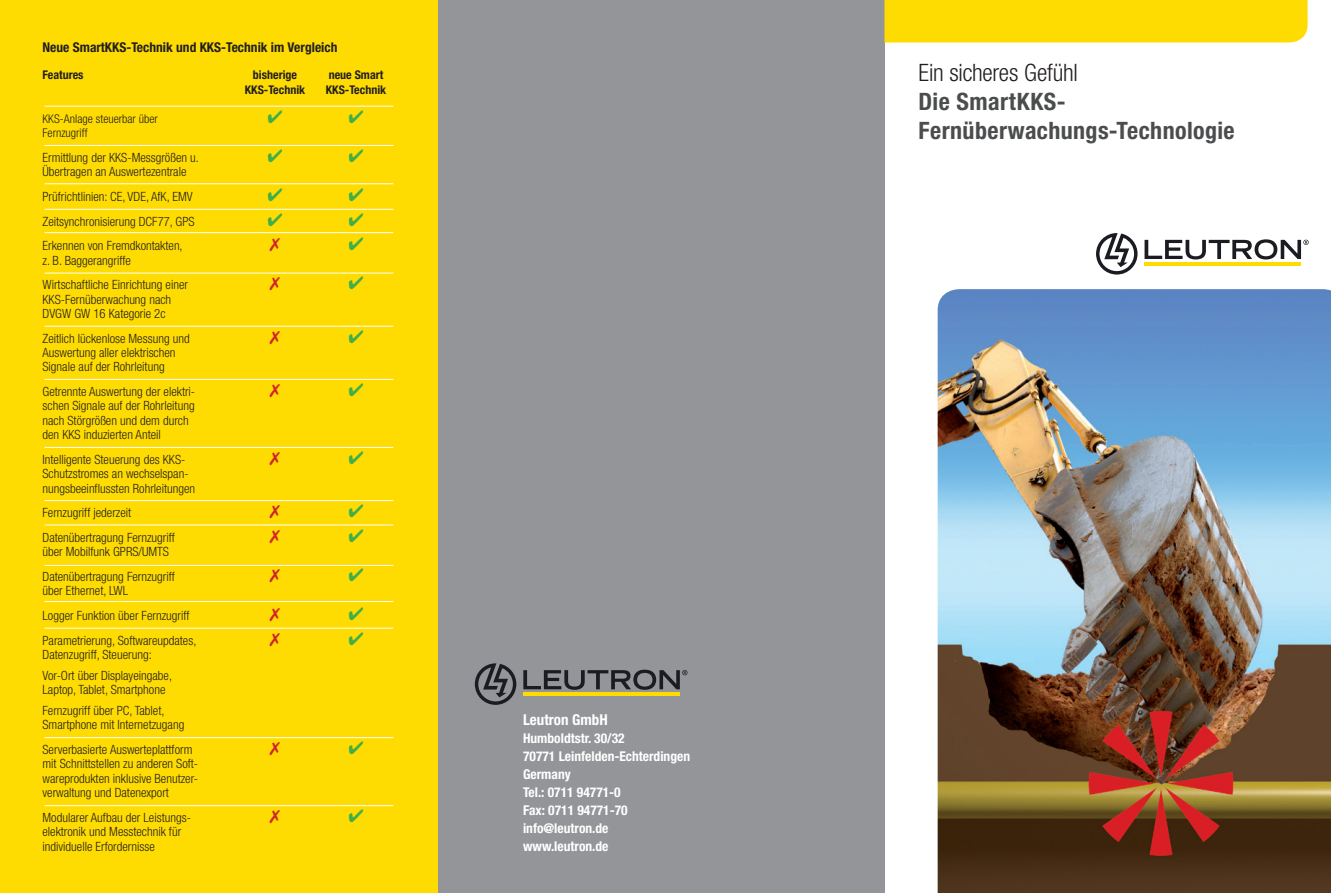
<style>
.page{position:relative;width:1331px;height:893px;background:#fff}
.page>*{position:absolute;margin:0;border:0;box-sizing:border-box;transform-origin:0 0}
.t1{font:700 condensed 24px/28.8px "Helvetica Neue LT Std";letter-spacing:.015em;color:#4b4c4d}
.t2{font:300 condensed 24px "Helvetica Neue LT Std";letter-spacing:-.01em;color:#231f20}
.t3{font:700 condensed 15px "Helvetica Neue LT Std";color:#fff}
.t4{font:700 condensed 13.5px/18px "Helvetica Neue LT Std";color:#fff}
.t5{font:700 condensed 13.5px "Helvetica Neue LT Std";color:#231f20}
.t6{font:300 condensed 12.75px/14.4px "Helvetica Neue LT Std";color:#231f20}
.t7{font:700 condensed 12px "Helvetica Neue LT Std";color:#231f20}
.t8{font:300 condensed 12px "Helvetica Neue LT Std";color:#231f20}
</style>
<div class="page">
<svg style="left:1096px;top:233px;width:213px;height:42px"></svg>
<hr style="left:1144px;top:262px;width:157px;height:4px;background:#ffdc01">
<div style="left:438px;top:0;width:446px;height:893px;background:#939598"></div>
<img style="left:938px;top:289px;width:393px;height:604px">
<div style="left:0;top:0;width:438px;height:893px;background:#ffdc01"></div>
<hr style="left:45px;top:106px;width:348px;height:1px;background:#fff">
<hr style="left:45px;top:145px;width:348px;height:1px;background:#fff">
<hr style="left:45px;top:183px;width:348px;height:1px;background:#fff">
<hr style="left:45px;top:209px;width:348px;height:1px;background:#fff">
<hr style="left:45px;top:232px;width:348px;height:1px;background:#fff">
<hr style="left:45px;top:273px;width:348px;height:1px;background:#fff">
<hr style="left:45px;top:326px;width:348px;height:1px;background:#fff">
<hr style="left:45px;top:379px;width:348px;height:1px;background:#fff">
<hr style="left:45px;top:447px;width:348px;height:1px;background:#fff">
<hr style="left:45px;top:500px;width:348px;height:1px;background:#fff">
<hr style="left:45px;top:525px;width:348px;height:1px;background:#fff">
<hr style="left:45px;top:565px;width:348px;height:1px;background:#fff">
<hr style="left:45px;top:601px;width:348px;height:1px;background:#fff">
<hr style="left:45px;top:628px;width:348px;height:1px;background:#fff">
<hr style="left:45px;top:737px;width:348px;height:1px;background:#fff">
<hr style="left:45px;top:805px;width:348px;height:1px;background:#fff">
<div style="left:884px;top:0;width:423px;height:43px;background:#ffdc01"></div>
<svg style="left:475px;top:663px;width:212px;height:42px"></svg>
<hr style="left:523px;top:693px;width:157px;height:3px;background:#ffdc01">
<p class="t5" style="left:43px;top:39px;width:297px">Neue SmartKKS-Technik und KKS-Technik im Vergleich</p>
<p class="t7" style="left:43px;top:68px;width:43px">Features</p>
<p class="t7" style="left:253px;top:68px;width:46px">bisherige</p>
<p class="t7" style="left:329px;top:68px;width:56px">neue Smart</p>
<p class="t7" style="left:245px;top:82px;width:62px">KKS-Technik</p>
<p class="t7" style="left:326px;top:82px;width:62px">KKS-Technik</p>
<p class="t8" style="left:43px;top:112px;width:117px">KKS-Anlage steuerbar über</p>
<p class="t8" style="left:43px;top:126px;width:47px">Fernzugriff</p>
<p class="t6" style="left:43px;top:150px;width:158px">Ermittlung der KKS-Messgrößen u.</p>
<p class="t6" style="left:43px;top:159px;width:152px;line-height:24.6px">Übertragen an Auswertezentrale<br>Prüfrichtlinien: CE, VDE, AfK, EMV</p>
<p class="t6" style="left:43px;top:214px;width:154px">Zeitsynchronisierung DCF77, GPS</p>
<p class="t6" style="left:43px;top:238px;width:142px">Erkennen von Fremdkontakten,</p>
<p class="t6" style="left:43px;top:248px;width:147px;line-height:24.6px">z. B. Baggerangriffe<br>Wirtschaftliche Einrichtung einer</p>
<p class="t6" style="left:43px;top:292px;width:130px">KKS-Fernüberwachung nach<br>DVGW GW 16 Kategorie 2c</p>
<p class="t6" style="left:43px;top:331px;width:149px">Zeitlich lückenlose Messung und</p>
<p class="t6" style="left:43px;top:345px;width:135px">Auswertung aller elektrischen<br>Signale auf der Rohrleitung</p>
<p class="t6" style="left:43px;top:384px;width:154px">Getrennte Auswertung der elektri-</p>
<p class="t6" style="left:43px;top:399px;width:154px">schen Signale auf der Rohrleitung nach Störgrößen und dem durch den KKS induzierten Anteil</p>
<p class="t6" style="left:43px;top:452px;width:144px">Intelligente Steuerung des KKS-</p>
<p class="t6" style="left:43px;top:466px;width:154px">Schutzstromes an wechselspan&shy;nungsbeeinflussten Rohrleitungen</p>
<p class="t6" style="left:43px;top:505px;width:90px">Fernzugriff jederzeit</p>
<p class="t6" style="left:43px;top:530px;width:134px">Datenübertragung Fernzugriff</p>
<p class="t6" style="left:43px;top:539px;width:134px;line-height:24.6px">über Mobilfunk GPRS/UMTS<br>Datenübertragung Fernzugriff</p>
<p class="t6" style="left:43px;top:578px;width:149px;line-height:24.6px">über Ethernet, LWL<br>Logger Funktion über Fernzugriff</p>
<p class="t6" style="left:43px;top:633px;width:155px">Parametrierung, Softwareupdates,</p>
<p class="t6" style="left:43px;top:644px;width:131px;line-height:20.9px">Datenzugriff, Steuerung:<br>Vor-Ort über Displayeingabe,</p>
<p class="t6" style="left:43px;top:679px;width:124px;line-height:20.9px">Laptop, Tablet, Smartphone<br>Fernzugriff über PC, Tablet,</p>
<p class="t6" style="left:43px;top:712px;width:151px;line-height:24.6px">Smartphone mit Internetzugang<br>Serverbasierte Auswerteplattform</p>
<p class="t6" style="left:43px;top:756px;width:157px;text-align:justify">mit Schnittstellen zu anderen Soft&shy;wareprodukten inklusive Benutzer&shy;verwaltung und Datenexport</p>
<p class="t6" style="left:43px;top:810px;width:150px">Modularer Aufbau der Leistungs-</p>
<p class="t6" style="left:43px;top:824px;width:140px">elektronik und Messtechnik für individuelle Erfordernisse</p>
<p class="t3" style="left:523px;top:711px;width:86px">Leutron GmbH</p>
<p class="t4" style="left:523px;top:729px;width:169px">Humboldtstr. 30/32<br>70771 Leinfelden-Echterdingen<br>Germany<br>Tel.: 0711 94771-0<br>Fax: 0711 94771-70 info@leutron.de www.leutron.de</p>
<h1 class="t2" style="left:918px;top:59px;width:161px">Ein sicheres Gefühl</h1>
<h1 class="t1" style="left:918px;top:86px;width:318px">Die SmartKKS-<br>Fernüberwachungs-Technologie</h1>
</div>
